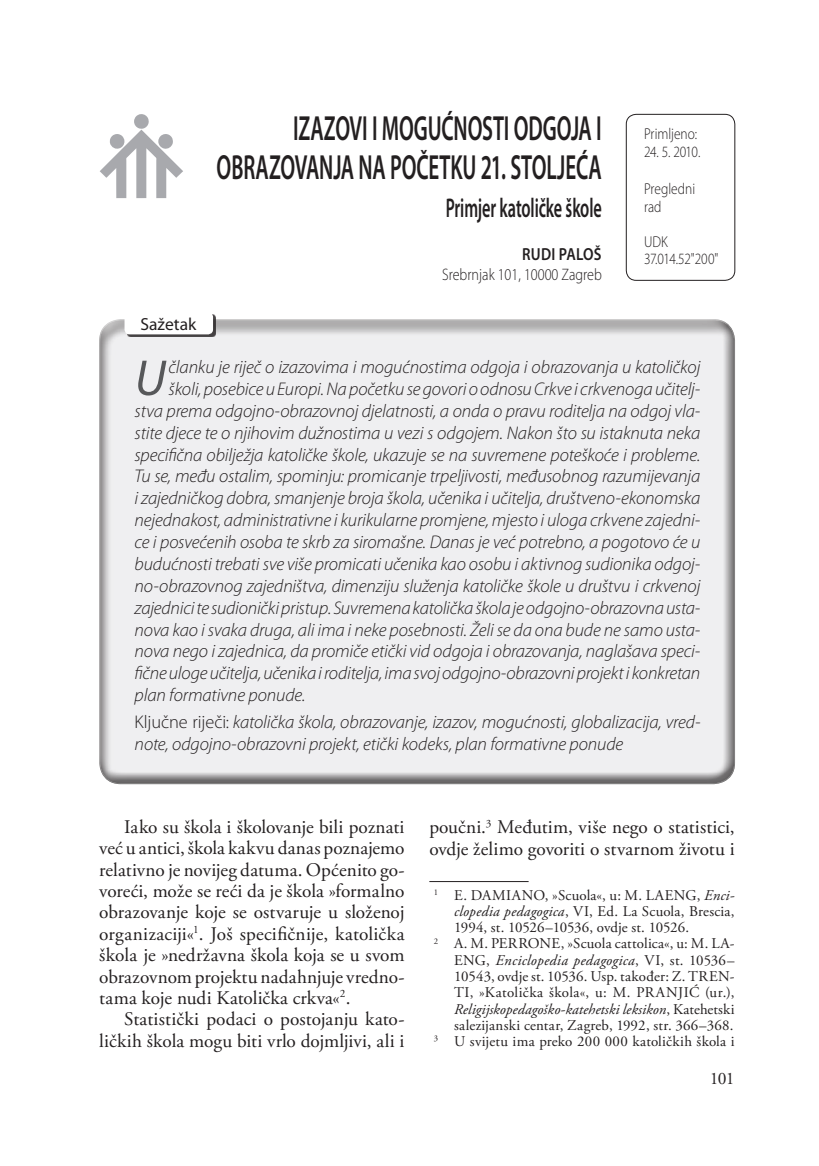
<style>
.page{position:relative;width:819px;height:1166px;background:#fff}
.page>*{position:absolute;margin:0;border:0;box-sizing:border-box;transform-origin:0 0}
.t1{font:italic 50.75px "Myriad Pro";color:#57585a}
.t2{font:600 35px/38.5px "Myriad Pro";letter-spacing:-.005em;color:#231f20;text-align:right;scale:.6 1}
.t3{font:600 27.12px "Myriad Pro";letter-spacing:-.005em;color:#231f20;scale:.6 1}
.t4{font:19.25px/21.3px "Adobe Garamond Pro";letter-spacing:.005em;color:#231f20;text-align:justify}
.t5{font:italic 300 18.38px/21.9px "Myriad Pro";letter-spacing:-.01em;color:#231f20}
.t6{font:600 17.5px "Myriad Pro";color:#231f20;scale:.85 1}
.t7{font:17.5px "Myriad Pro";letter-spacing:.005em;color:#231f20}
.t8{font:17.5px "Adobe Garamond Pro";color:#231f20}
.t9{font:300 16.62px "Myriad Pro";color:#231f20;scale:.85 1}
.t10{font:300 15.75px/17.5px "Myriad Pro";color:#231f20;scale:.85 1}
.t11{font:300 15.75px/17.5px "Myriad Pro";letter-spacing:-.02em;color:#231f20;scale:.85 1}
.t12{font:14.88px "Adobe Garamond Pro";letter-spacing:.015em;color:#231f20}
.t13{font:italic 14.88px "Adobe Garamond Pro";letter-spacing:.005em;color:#231f20}
.t14{font:14.88px "Adobe Garamond Pro";letter-spacing:.035em;color:#231f20}
.s1{font-style:normal}
.s2{font-style:italic}
</style>
<div class="page">
<div style="left:97px;top:323px;width:638px;height:461px;background:#231f20;opacity:.75"></div>
<div style="left:127px;top:314px;width:88px;height:23px;background:#231f20;opacity:.83"></div>
<div style="left:124px;top:312px;width:89px;height:22px;background:#fff;border-radius:5px"></div>
<div style="left:626px;top:114px;width:109px;height:167px;border:1px solid #231f20;border-radius:10px"></div>
<svg style="left:100px;top:114px;width:83px;height:84px"></svg>
<hr style="left:429px;top:881px;width:99px;height:1px;background:#231f20">
<p class="t7" style="left:140px;top:314px;width:57px">Sažetak</p>
<h2 class="t2" style="left:216px;top:108px;width:643px">IZAZOVI I MOGUĆNOSTI ODGOJA I<br>OBRAZOVANJA NA POČETKU 21. STOLJEĆA</h2>
<h3 class="t3" style="left:446px;top:191px;width:262px">PRIMJER KATOLIČKE ŠKOLE</h3>
<p class="t6" style="left:522px;top:243px;width:54px">RUD I PALO</p>
<p class="t6" style="left:594px;top:243px;width:11px">Š</p>
<p class="t9" style="left:442px;top:265px;width:189px">Srebrnjak 101, 10000 Zagreb</p>
<p class="t10" style="left:644px;top:125px;width:64px">Primljeno:</p>
<p class="t10" style="left:644px;top:143px;width:68px">24. 5. 2010.</p>
<p class="t10" style="left:644px;top:180px;width:62px">Pregledni rad</p>
<p class="t11" style="left:644px;top:232px;width:89px">UDK<br>37.014.52"200"</p>
<h1 class="t1" style="left:134px;top:347px;width:33px">U</h1>
<p class="t5" style="left:168px;top:356px;width:533px">članku je riječ o izazovima i mogućnostima odgoja i obrazovanja u katoličkoj</p>
<p class="t5" style="left:169px;top:378px;width:533px">školi, posebice u Europi. Na početku se govori o odnosu Crkve i crkvenoga učitelj-</p>
<p class="t5" style="left:134px;top:400px;width:567px">stva prema odgojno-obrazovnoj djelatnosti, a onda o pravu roditelja na odgoj vla-</p>
<p class="t5" style="left:134px;top:421px;width:567px">stite djece te o njihovim dužnostima u vezi s odgojem. Nakon što su istaknuta neka</p>
<p class="t5" style="left:134px;top:443px;width:567px">specifična obilježja katoličke škole, ukazuje se na suvremene poteškoće i probleme.</p>
<p class="t5" style="left:134px;top:465px;width:567px">Tu se, među ostalim, spominju: promicanje trpeljivosti, međusobnog razumijevanja</p>
<p class="t5" style="left:134px;top:487px;width:567px">i zajedničkog dobra, smanjenje broja škola, učenika i učitelja, društveno-ekonomska</p>
<p class="t5" style="left:134px;top:509px;width:567px">nejednakost, administrativne i kurikularne promjene, mjesto i uloga crkvene zajedni-</p>
<p class="t5" style="left:134px;top:531px;width:567px">ce i posvećenih osoba te skrb za siromašne. Danas je već potrebno, a pogotovo će u</p>
<p class="t5" style="left:134px;top:553px;width:567px">budućnosti trebati sve više promicati učenika kao osobu i aktivnog sudionika odgoj-</p>
<p class="t5" style="left:134px;top:574px;width:567px">no-obrazovnog zajedništva, dimenziju služenja katoličke škole u društvu i crkvenoj</p>
<p class="t5" style="left:134px;top:596px;width:567px">zajednici te sudionički pristup. Suvremena katolička škola je odgojno-obrazovna usta-</p>
<p class="t5" style="left:134px;top:618px;width:567px">nova kao i svaka druga, ali ima i neke posebnosti. Želi se da ona bude ne samo usta-</p>
<p class="t5" style="left:134px;top:640px;width:567px">nova nego i zajednica, da promiče etički vid odgoja i obrazovanja, naglašava speci-</p>
<p class="t5" style="left:135px;top:662px;width:567px">fične uloge učitelja, učenika i roditelja, ima svoj odgojno-obrazovni projekt i konkretan</p>
<p class="t5" style="left:135px;top:684px;width:172px">plan formativne ponude.</p>
<p class="t5" style="left:135px;top:711px;width:567px"><span class="s1">Ključne riječi:</span> katolička škola, obrazovanje, izazov, mogućnosti, globalizacija, vred&shy;note, odgojno-obrazovni projekt, etički kodeks, plan formativne ponude</p>
<p class="t4" style="left:99px;top:817px;width:307px;text-indent:25px">Iako su škola i školovanje bili poznati već u antici, škola kakvu danas poznajemo relativno je novijeg datuma. Općenito go&shy;voreći, može se reći da je škola »formalno obrazovanje koje se ostvaruje u složenoj organizaciji«<sup>1</sup>. Još specifičnije, katolička škola je »nedržavna škola koja se u svom obrazovnom projektu nadahnjuje vredno&shy;tama koje nudi Katolička crkva«<sup>2</sup>.</p>
<p class="t4" style="left:99px;top:1009px;width:307px;text-align:right">Statistički podaci o postojanju kato&shy;ličkih škola mogu biti vrlo dojmljivi, ali i</p>
<p class="t4" style="left:429px;top:817px;width:307px">poučni.<sup>3</sup> Međutim, više nego o statistici, ovdje želimo govoriti o stvarnom životu i</p>
<p class="t12" style="left:433px;top:886px;width:302px"><sup>1</sup> E. DAMIANO, »Scuola«, u: M. LAENG, <span class="s2">Enci-</span></p>
<p class="t12" style="left:454px;top:902px;width:282px"><span class="s2">clopedia pedagogica</span>, VI, Ed. La Scuola, Brescia,</p>
<p class="t12" style="left:454px;top:918px;width:236px">1994, st. 10526–10536, ovdje st. 10526.</p>
<p class="t12" style="left:433px;top:935px;width:302px"><sup>2</sup> A. M. PERRONE, »Scuola cattolica«, u: M. LA-</p>
<p class="t13" style="left:454px;top:951px;width:282px"><span class="s1">ENG,</span> Enciclopedia pedagogica<span class="s1">, VI, st. 10536–</span></p>
<p class="t12" style="left:454px;top:967px;width:282px">10543, ovdje st. 10536. Usp. također: Z. TREN-</p>
<p class="t14" style="left:454px;top:983px;width:282px">TI, »Katolička škola«, u: M. PRANJIĆ (ur.),</p>
<p class="t13" style="left:454px;top:1000px;width:282px">Religijskopedagoško-katehetski leksikon<span class="s1">, Katehetski</span></p>
<p class="t12" style="left:454px;top:1016px;width:281px">salezijanski centar, Zagreb, 1992, str. 366–368.</p>
<p class="t12" style="left:433px;top:1032px;width:302px"><sup>3</sup> U svijetu ima preko 200 000 katoličkih škola i</p>
<p class="t8" style="left:709px;top:1068px;width:26px">101</p>
</div>
